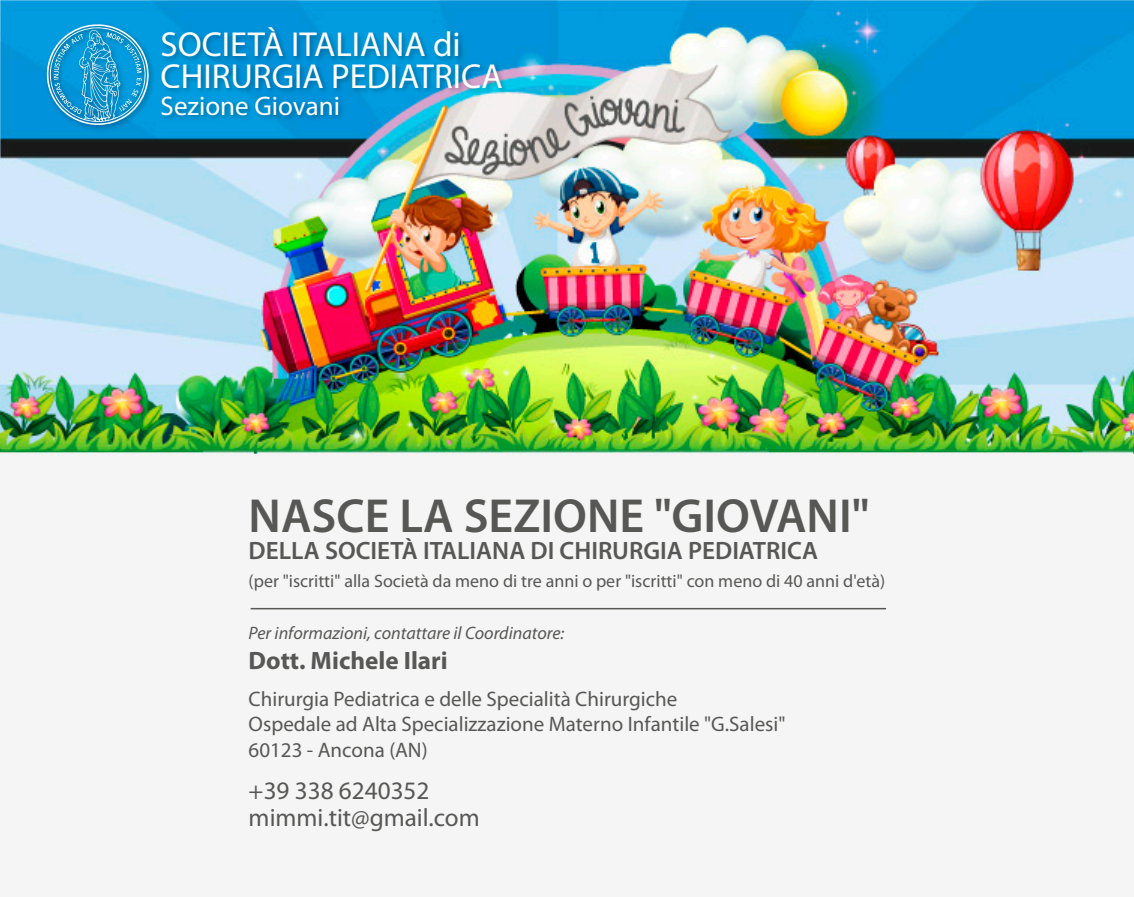
<style>
.page{position:relative;width:1134px;height:897px;background:#fff}
.page>*{position:absolute;margin:0;border:0;box-sizing:border-box;transform-origin:0 0}
.t1{font:600 48px "Myriad Pro";color:#575756}
.t2{font:34.8px/31.2px "Myriad Pro";color:#fff}
.t3{font:27px "Myriad Pro";color:#fff}
.t4{font:600 25.2px "Myriad Pro";color:#575756}
.t5{font:25.2px/27.3px "Myriad Pro";color:#575756}
.t6{font:700 25.2px "Myriad Pro";color:#575756}
.t7{font:21px/25.2px "Myriad Pro";color:#575756}
.t8{font:18px "Myriad Pro";color:#575756}
.t9{font:italic 18px "Myriad Pro";color:#575756}
</style>
<div class="page">
<img style="left:0;top:0;width:1134px;height:610px">
<img style="left:157px;top:23px;width:355px;height:82px">
<img style="left:157px;top:88px;width:192px;height:42px">
<img style="left:43px;top:20px;width:114px;height:114px">
<svg style="left:47px;top:24px;width:102px;height:101px;background:#2ba1d6"></svg>
<hr style="left:251px;top:608px;width:635px;height:1px;background:#575756">
<h2 class="t2" style="left:161px;top:29px;width:344px">SOCIETÀ ITALIANA di<br>CHIRURGIA PEDIATRICA</h2>
<p class="t3" style="left:161px;top:89px;width:181px">Sezione Giovani</p>
<h1 class="t1" style="left:249px;top:485px;width:622px">NASCE LA SEZIONE "GIOVANI"</h1>
<p class="t4" style="left:249px;top:534px;width:571px">DELLA SOCIETÀ ITALIANA DI CHIRURGIA PEDIATRICA</p>
<p class="t8" style="left:249px;top:569px;width:638px">(per "iscritti" alla Società da meno di tre anni o per "iscritti" con meno di 40 anni d'età)</p>
<p class="t9" style="left:249px;top:621px;width:317px">Per informazioni, contattare il Coordinatore:</p>
<p class="t6" style="left:249px;top:644px;width:201px">Dott. Michele Ilari</p>
<p class="t7" style="left:249px;top:686px;width:538px">Chirurgia Pediatrica e delle Specialità Chirurgiche<br>Ospedale ad Alta Specializzazione Materno Infantile "G.Salesi"<br>60123 - Ancona (AN)</p>
<p class="t5" style="left:249px;top:776px;width:233px">+39 338 6240352 mimmi.tit@gmail.com</p>
</div>
